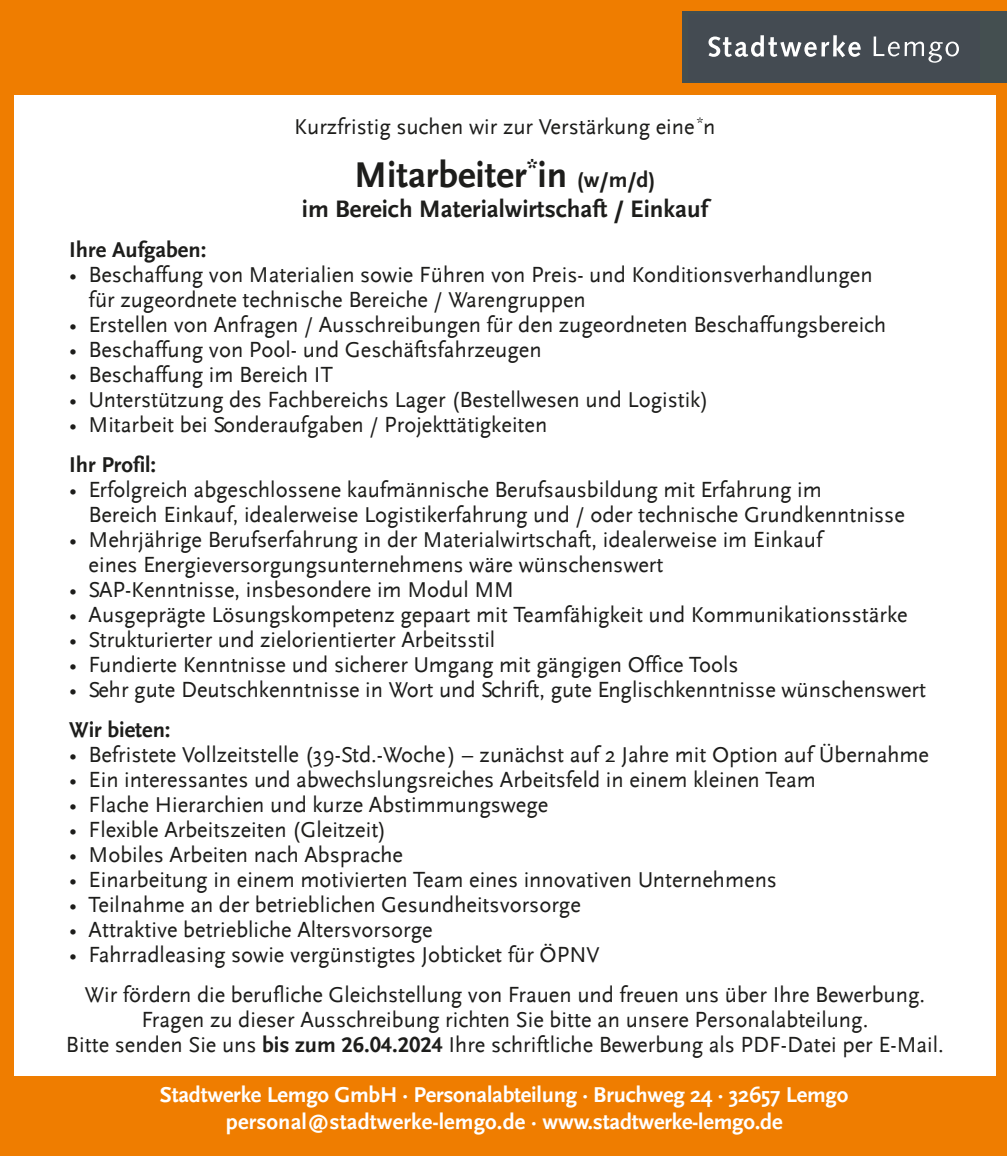
<style>
.page{position:relative;width:1007px;height:1156px;background:#fff}
.page>*{position:absolute;margin:0;border:0;box-sizing:border-box;transform-origin:0 0}
.t1{font:700 37.5px "SL Scala Sans";color:#1d1d1b}
.t2{font:700 25px "SL Scala Sans";color:#1d1d1b}
.t3{font:22.5px/25px "SL Scala Sans";color:#1d1d1b}
.t4{font:700 22.5px/27px "SL Scala Sans";letter-spacing:-.01em;color:#fff;text-align:center}
.t5{font:700 22.5px "SL Scala Sans";color:#1d1d1b}
.s1{font-size:22.5px}
.s2{font-family:"SL Scala Sans Tab";font-weight:700}
</style>
<div class="page">
<div style="left:0;top:0;width:1006px;height:1155px;background:#ef7d00"></div>
<div style="left:14px;top:96px;width:981px;height:979px;background:#fff"></div>
<div style="left:682px;top:11px;width:324px;height:71px;background:#444f50"></div>
<div style="left:688px;top:14px;width:291px;height:67px;background:#444b52"></div>
<svg style="left:708px;top:35px;width:152px;height:22px"></svg>
<svg style="left:873px;top:36px;width:85px;height:27px"></svg>
<p class="t3" style="left:294px;top:114px;width:422px">Kurzfristig suchen wir zur Verstärkung eine <sup>*</sup>n</p>
<h1 class="t1" style="left:354px;top:154px;width:303px">Mitarbeiter<sup>*</sup>in <span class="s1">(w/m/d)</span></h1>
<p class="t2" style="left:302px;top:195px;width:407px">im Bereich Materialwirtschaft / Einkauf</p>
<p class="t5" style="left:69px;top:237px;width:139px">Ihre Aufgaben:</p>
<p class="t3" style="left:89px;top:262px;width:785px;text-indent:-19px">• Beschaffung von Materialien sowie Führen von Preis- und Konditionsverhandlungen für zugeordnete technische Bereiche / Warengruppen</p>
<p class="t3" style="left:69px;top:312px;width:818px">• Erstellen von Anfragen / Ausschreibungen für den zugeordneten Beschaffungsbereich</p>
<p class="t3" style="left:69px;top:337px;width:474px">• Beschaffung von Pool- und Geschäftsfahrzeugen</p>
<p class="t3" style="left:69px;top:362px;width:265px">• Beschaffung im Bereich IT</p>
<p class="t3" style="left:69px;top:387px;width:641px">• Unterstützung des Fachbereichs Lager (Bestellwesen und Logistik)</p>
<p class="t3" style="left:69px;top:412px;width:479px">• Mitarbeit bei Sonderaufgaben / Projekttätigkeiten</p>
<p class="t5" style="left:69px;top:452px;width:88px">Ihr Profil:</p>
<p class="t3" style="left:89px;top:477px;width:817px;text-indent:-19px">• Erfolgreich abgeschlossene kaufmännische Berufsausbildung mit Erfahrung im<br>Bereich Einkauf, idealerweise Logistikerfahrung und / oder technische Grundkenntnisse</p>
<p class="t3" style="left:89px;top:527px;width:735px;text-indent:-19px">• Mehrjährige Berufserfahrung in der Materialwirtschaft, idealerweise im Einkauf eines Energieversorgungsunternehmens wäre wünschenswert</p>
<p class="t3" style="left:69px;top:577px;width:446px">• SAP-Kenntnisse, insbesondere im Modul MM</p>
<p class="t3" style="left:69px;top:602px;width:839px">• Ausgeprägte Lösungskompetenz gepaart mit Teamfähigkeit und Kommunikationsstärke</p>
<p class="t3" style="left:69px;top:627px;width:427px">• Strukturierter und zielorientierter Arbeitsstil</p>
<p class="t3" style="left:69px;top:652px;width:670px">• Fundierte Kenntnisse und sicherer Umgang mit gängigen Office Tools</p>
<p class="t3" style="left:69px;top:677px;width:858px">• Sehr gute Deutschkenntnisse in Wort und Schrift, gute Englischkenntnisse wünschenswert</p>
<p class="t5" style="left:69px;top:717px;width:103px">Wir bieten:</p>
<p class="t3" style="left:69px;top:742px;width:861px">• Befristete Vollzeitstelle (39-Std.-Woche) – zunächst auf 2 Jahre mit Option auf Übernahme</p>
<p class="t3" style="left:69px;top:767px;width:748px">• Ein interessantes und abwechslungsreiches Arbeitsfeld in einem kleinen Team</p>
<p class="t3" style="left:69px;top:792px;width:480px">• Flache Hierarchien und kurze Abstimmungswege</p>
<p class="t3" style="left:69px;top:817px;width:319px">• Flexible Arbeitszeiten (Gleitzeit)</p>
<p class="t3" style="left:69px;top:842px;width:335px">• Mobiles Arbeiten nach Absprache</p>
<p class="t3" style="left:69px;top:867px;width:709px">• Einarbeitung in einem motivierten Team eines innovativen Unternehmens</p>
<p class="t3" style="left:69px;top:892px;width:513px">• Teilnahme an der betrieblichen Gesundheitsvorsorge</p>
<p class="t3" style="left:69px;top:917px;width:365px">• Attraktive betriebliche Altersvorsorge</p>
<p class="t3" style="left:85px;top:934px;width:841px;line-height:40px;text-indent:-15px">• Fahrradleasing sowie vergünstigtes Jobticket für ÖPNV<br>Wir fördern die berufliche Gleichstellung von Frauen und freuen uns über Ihre Bewerbung.</p>
<p class="t3" style="left:66px;top:1007px;width:879px;text-align:center">Fragen zu dieser Ausschreibung richten Sie bitte an unsere Personalabteilung.<br>Bitte senden Sie uns <span class="s2">bis zum 26.04.2024</span> Ihre schriftliche Bewerbung als PDF-Datei per E-Mail.</p>
<p class="t4" style="left:160px;top:1081px;width:689px">Stadtwerke Lemgo GmbH · Personalabteilung · Bruchweg 24 · 32657 Lemgo personal@stadtwerke-lemgo.de · www.stadtwerke-lemgo.de</p>
</div>
